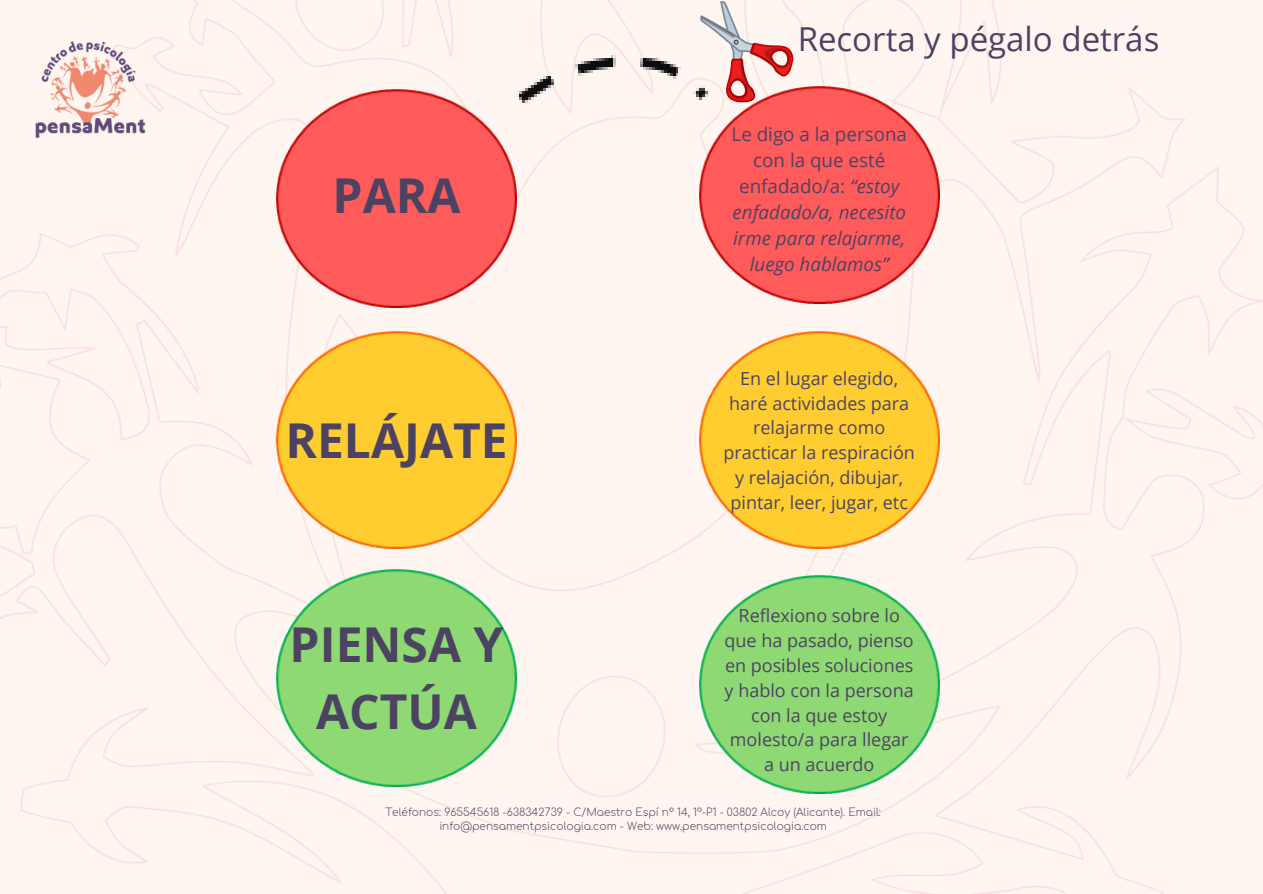
<style>
.page{position:relative;width:1263px;height:894px;background:#fff}
.page>*{position:absolute;margin:0;border:0;box-sizing:border-box;transform-origin:0 0}
.t1{font:700 48px/66.3px "Open Sans";color:#4c4362;text-align:center}
.t2{font:33px "Open Sans";color:#4c4362}
.t3{font:italic 18.75px/25.8px "Open Sans";color:#4c4362;text-align:center}
.t4{font:18px/24.8px "Open Sans";color:#4c4362;text-align:center}
.t5{font:300 10.65px/14.2px "Comfortaa";color:#4c4362;text-align:center}
.s1{font-style:normal}
</style>
<div class="page">
<div style="left:0;top:0;width:1263px;height:893px;background:#fff6f2"></div>
<img style="left:10px;top:10px;width:159px;height:159px">
<img style="left:277px;top:90px;width:240px;height:217px">
<img style="left:700px;top:86px;width:239px;height:217px">
<img style="left:277px;top:331px;width:240px;height:217px">
<img style="left:277px;top:569px;width:240px;height:217px">
<img style="left:700px;top:331px;width:239px;height:217px">
<img style="left:700px;top:575px;width:239px;height:217px">
<svg style="left:700px;top:0;width:94px;height:109px"></svg>
<img style="left:516px;top:44px;width:191px;height:58px">
<h1 class="t1" style="left:333px;top:161px;width:129px">PARA</h1>
<p class="t1" style="left:285px;top:405px;width:224px">RELÁJATE</p>
<h3 class="t1" style="left:290px;top:610px;width:215px">PIENSA Y<br>ACTÚA</h3>
<h3 class="t2" style="left:798px;top:16px;width:363px">Recorta y pégalo detrás</h3>
<p class="t3" style="left:732px;top:121px;width:177px"><span class="s1">Le digo a la persona con la que esté enfadado/a:</span> “estoy enfadado/a, necesito irme para relajarme, luego hablamos”</p>
<h1 class="t4" style="left:723px;top:365px;width:193px">En el lugar elegido, haré actividades para relajarme como practicar la respiración y relajación, dibujar, pintar, leer, jugar, etc</h1>
<p class="t4" style="left:725px;top:603px;width:191px">Reflexiono sobre lo que ha pasado, pienso en posibles soluciones y hablo con la persona con la que estoy molesto/a para llegar a un acuerdo</p>
<p class="t5" style="left:385px;top:805px;width:497px">Teléfonos: 965545618 -638342739 - C/Maestro Espí nº 14, 1º-P1 - 03802 Alcoy (Alicante). Email: info@pensamentpsicologia.com - Web: www.pensamentpsicologia.com</p>
</div>
